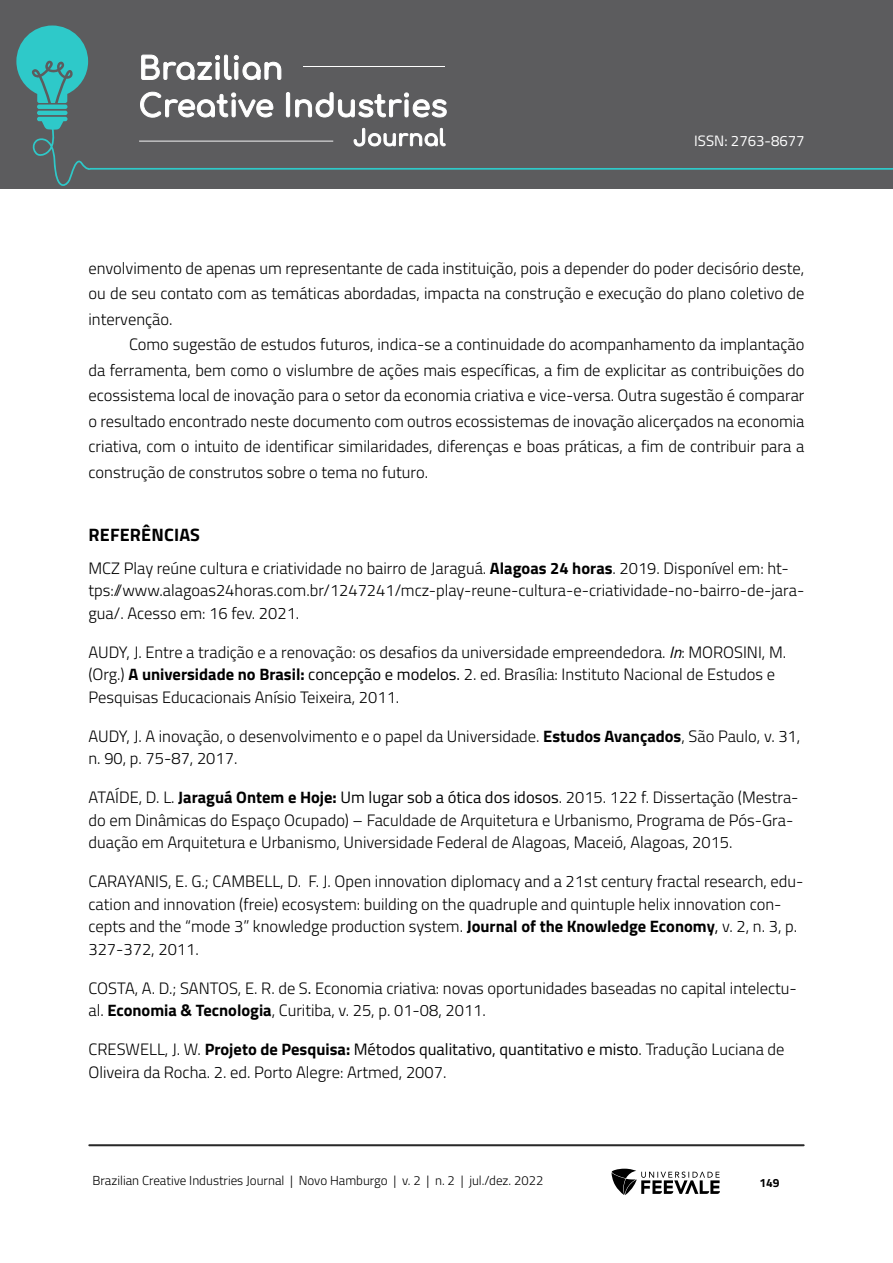
<style>
.page{position:relative;width:893px;height:1263px;background:#fff}
.page>*{position:absolute;margin:0;border:0;box-sizing:border-box;transform-origin:0 0}
.TITULO_1{font:700 18px "Titillium Web";letter-spacing:.01em;color:#000}
.Referências{font:300 16.5px/22.5px "Titillium Web";color:#000}
.Corpo_de_texto{font:300 16.5px/25.5px "Titillium Web";color:#000;text-align:justify}
.t1{font:15px "Titillium Web";color:#fff}
.t2{font:300 13.05px "Titillium Web";color:#000}
.t3{font:700 12px "Titillium Web";color:#000}
.s1{font-weight:700}
.s2{font-weight:400;font-style:italic}
.s3{font-weight:400}
</style>
<div class="page">
<div style="left:0;top:0;width:893px;height:188px;background:#5c5c5e"></div>
<hr style="left:37px;top:111px;width:30px;height:4px;background:#2ec9c9;border-radius:2px">
<svg style="left:37px;top:117px;width:30px;height:11px"></svg>
<hr style="left:37px;top:105px;width:30px;height:4px;background:#2ec9c9;border-radius:2px">
<svg style="left:16px;top:26px;width:72px;height:77px"></svg>
<svg style="left:32px;top:128px;width:861px;height:58px"></svg>
<hr style="left:89px;top:1144px;width:715px;height:2px;background:#282828">
<svg style="left:611px;top:1169px;width:109px;height:26px"></svg>
<svg style="left:141px;top:54px;width:141px;height:26px"></svg>
<svg style="left:140px;top:91px;width:134px;height:27px"></svg>
<svg style="left:285px;top:92px;width:162px;height:26px"></svg>
<svg style="left:353px;top:127px;width:93px;height:20px"></svg>
<hr style="left:303px;top:66px;width:142px;height:1px;background:#fff">
<hr style="left:139px;top:141px;width:194px;height:1px;background:#fff">
<p class="t1" style="left:694px;top:130px;width:112px">ISSN: 2763-8677</p>
<p class="Corpo_de_texto" style="left:88px;top:254px;width:717px">envolvimento de apenas um representante de cada instituição, pois a depender do poder decisório deste, ou de seu contato com as temáticas abordadas, impacta na construção e execução do plano coletivo de intervenção.</p>
<p class="Corpo_de_texto" style="left:88px;top:331px;width:717px;text-indent:40px">Como sugestão de estudos futuros, indica-se a continuidade do acompanhamento da implantação da ferramenta, bem como o vislumbre de ações mais específicas, a fim de explicitar as contribuições do ecossistema local de inovação para o setor da economia criativa e vice-versa. Outra sugestão é comparar o resultado encontrado neste documento com outros ecossistemas de inovação alicerçados na economia criativa, com o intuito de identificar similaridades, diferenças e boas práticas, a fim de contribuir para a construção de construtos sobre o tema no futuro.</p>
<p class="TITULO_1" style="left:89px;top:521px;width:113px">REFERÊNCIAS</p>
<p class="Referências" style="left:88px;top:556px;width:717px">MCZ Play reúne cultura e criatividade no bairro de Jaraguá. <span class="s1">Alagoas 24 horas</span>. 2019. Disponível em: ht&shy;tps://www.alagoas24horas.com.br/1247241/mcz-play-reune-cultura-e-criatividade-no-bairro-de-jara&shy;gua/. Acesso em: 16 fev. 2021.</p>
<p class="Referências" style="left:88px;top:640px;width:699px">AUDY, J. Entre a tradição e a renovação: os desafios da universidade empreendedora. <span class="s2">In</span>: MOROSINI, M. (Org.) <span class="s1">A universidade no Brasil:</span> <span class="s3">concepção e modelos.</span> 2. ed. Brasília: Instituto Nacional de Estudos e<br>Pesquisas Educacionais Anísio Teixeira, 2011.</p>
<p class="Referências" style="left:88px;top:724px;width:713px">AUDY, J. A inovação, o desenvolvimento e o papel da Universidade. <span class="s1">Estudos Avançados</span>, São Paulo, v. 31, n. 90, p. 75-87, 2017.</p>
<p class="Referências" style="left:88px;top:785px;width:712px">ATAÍDE, D. L. <span class="s1">Jaraguá Ontem e Hoje:</span> <span class="s3">Um lugar sob a ótica dos idosos</span>. 2015. 122 f. Dissertação (Mestra&shy;do em Dinâmicas do Espaço Ocupado) – Faculdade de Arquitetura e Urbanismo, Programa de Pós-Gra&shy;duação em Arquitetura e Urbanismo, Universidade Federal de Alagoas, Maceió, Alagoas, 2015.</p>
<p class="Referências" style="left:88px;top:869px;width:716px">CARAYANIS, E. G.; CAMBELL, D. F. J. Open innovation diplomacy and a 21st century fractal research, edu&shy;cation and innovation (freie) ecosystem: building on the quadruple and quintuple helix innovation con&shy;cepts and the “mode 3” knowledge production system. <span class="s1">Journal of the Knowledge Economy</span><span class="s3">,</span> v. 2, n. 3, p.<br>327-372, 2011.</p>
<p class="Referências" style="left:88px;top:976px;width:710px">COSTA, A. D.; SANTOS, E. R. de S<span class="s3">.</span> Economia criativa: novas oportunidades baseadas no capital intelectu&shy;al. <span class="s1">Economia &amp; Tecnologia</span>, Curitiba, v. 25, p. 01-08, 2011.</p>
<p class="Referências" style="left:88px;top:1037px;width:697px">CRESWELL, J. W. <span class="s1">Projeto de Pesquisa:</span> <span class="s3">Métodos qualitativo, quantitativo e misto</span>. Tradução Luciana de<br>Oliveira da Rocha. 2. ed. Porto Alegre: Artmed, 2007.</p>
<p class="t2" style="left:92px;top:1171px;width:452px">Brazilian Creative Industries Journal | Novo Hamburgo | v. 2 | n. 2 | jul./dez. 2022</p>
<p class="t3" style="left:759px;top:1174px;width:22px">149</p>
</div>
